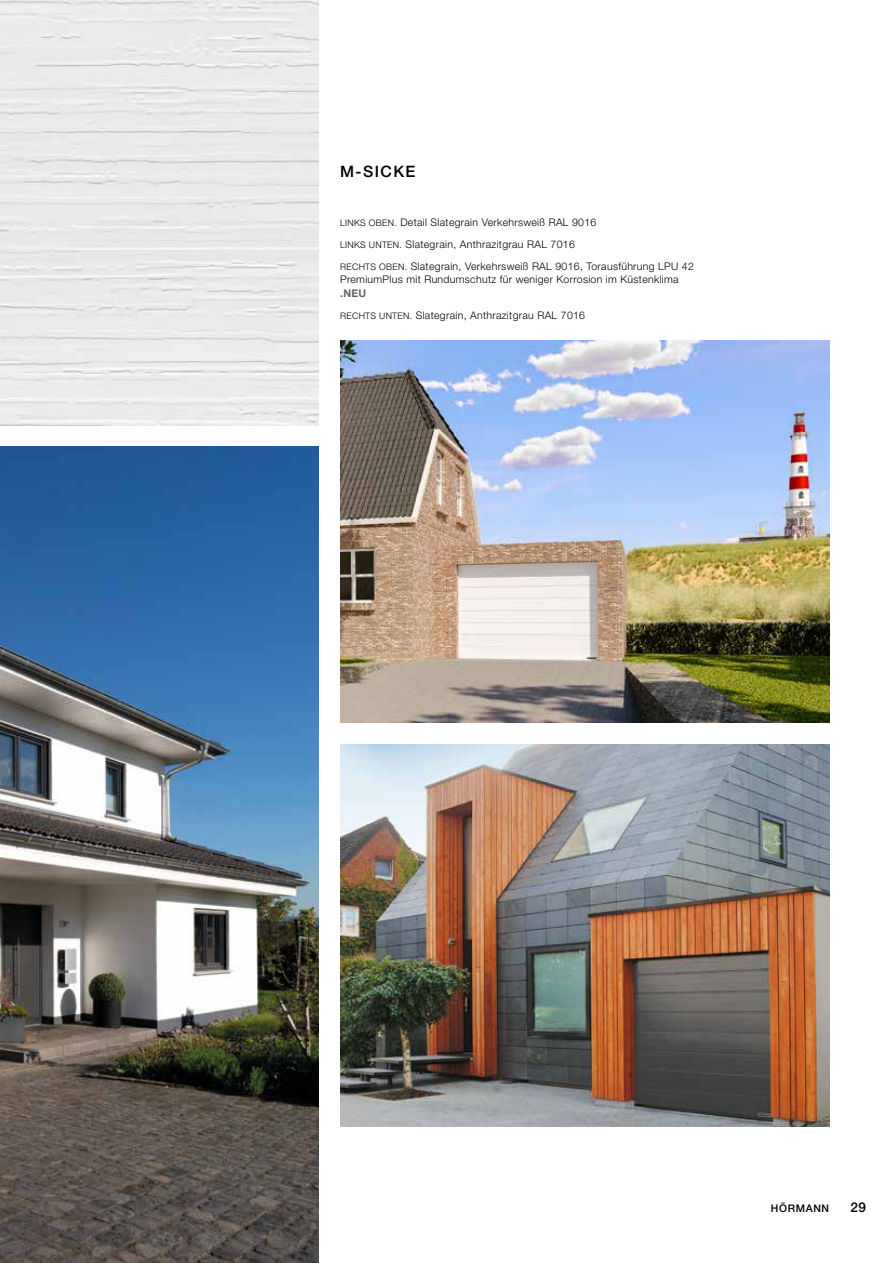
<style>
.page{position:relative;width:893px;height:1263px;background:#fff}
.page>*{position:absolute;margin:0;border:0;box-sizing:border-box;transform-origin:0 0}
.t1{font:500 15.75px "Hoermann Helvetica Neue";letter-spacing:.09em;color:#000}
.t2{font:500 13.5px "Hoermann Helvetica Neue";color:#000}
.t3{font:300 10.5px/22px "Hoermann Helvetica Neue";letter-spacing:.03em;color:#000}
.t4{font:500 10.5px "Hoermann Helvetica Neue";letter-spacing:.06em;color:#000}
.s1{font-size:9px}
.s2{font-weight:700;color:#646363}
</style>
<div class="page">
<img style="left:0;top:446px;width:319px;height:817px">
<img style="left:340px;top:340px;width:489px;height:383px">
<img style="left:340px;top:744px;width:489px;height:383px">
<h1 class="t1" style="left:340px;top:160px;width:77px">M-SICKE</h1>
<p class="t3" style="left:340px;top:210px;width:355px"><span class="s1">LINKS OBEN.</span> Detail Slategrain Verkehrsweiß RAL 9016<br><span class="s1">LINKS UNTEN.</span> Slategrain, Anthrazitgrau RAL 7016<br><span class="s1">RECHTS OBEN.</span> Slategrain, Verkehrsweiß RAL 9016, Torausführung LPU 42</p>
<p class="t3" style="left:340px;top:268px;width:340px">PremiumPlus mit Rundumschutz für weniger Korrosion im Küstenklima</p>
<p class="t3" style="left:340px;top:281px;width:246px"><span class="s2">.NEU<br></span><span class="s1">RECHTS UNTEN.</span> Slategrain, Anthrazitgrau RAL 7016</p>
<p class="t4" style="left:771px;top:1201px;width:60px">HÖRMANN</p>
<p class="t2" style="left:850px;top:1198px;width:17px">29</p>
</div>
